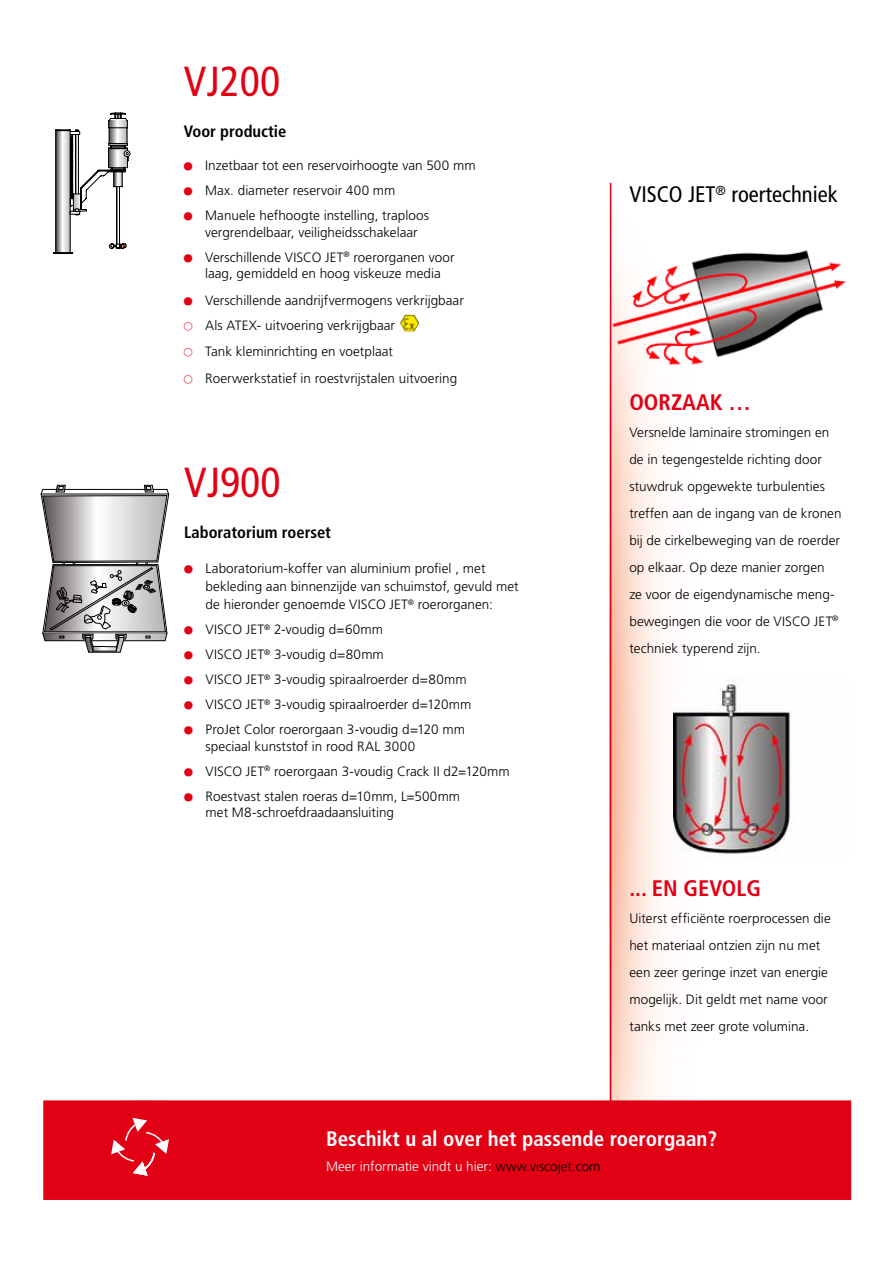
<style>
.page{position:relative;width:893px;height:1263px;background:#fff}
.page>*{position:absolute;margin:0;border:0;box-sizing:border-box;transform-origin:0 0}
.t1{font:condensed 42px "Frutiger";color:#e20015}
.t2{font:condensed 22.5px "Frutiger";color:#000}
.t3{font:700 condensed 22.5px "Frutiger";color:#e20015}
.t4{font:700 condensed 21px "Frutiger";color:#fff}
.t5{font:700 condensed 16.5px "Frutiger";color:#000}
.t6{font:300 13.5px/27px "Frutiger";letter-spacing:.005em;color:#000}
.t7{font:300 13.5px "Frutiger";color:#fff}
.s1{font-family:"European Pi One";font-weight:400;font-size:10.5px;color:#e20015}
.s2{color:#000}
</style>
<div class="page">
<img style="left:400px;top:315px;width:19px;height:16px">
<img style="left:611px;top:204px;width:63px;height:896px">
<div style="left:43px;top:1100px;width:808px;height:100px;background:#e20015"></div>
<svg style="left:111px;top:1118px;width:58px;height:58px;background:#e62739"></svg>
<img style="left:609px;top:230px;width:237px;height:154px">
<img style="left:674px;top:678px;width:119px;height:176px">
<hr style="left:610px;top:183px;width:1px;height:924px;background:#e20015">
<svg style="left:53px;top:113px;width:77px;height:141px"></svg>
<svg style="left:41px;top:485px;width:128px;height:168px"></svg>
<h1 class="t1" style="left:184px;top:57px;width:98px">VJ200</h1>
<p class="t5" style="left:184px;top:121px;width:104px">Voor productie</p>
<p class="t6" style="left:184px;top:153px;width:293px;line-height:25px"><span class="s1">)</span> Inzetbaar tot een reservoirhoogte van 500 mm <span class="s1">)</span> Max. diameter reservoir 400 mm<br><span class="s1">)</span> Manuele hefhoogte instelling, traploos</p>
<p class="t6" style="left:184px;top:219px;width:272px;line-height:25px;text-indent:21px">vergrendelbaar, veiligheidsschakelaar<br><span class="s1">)</span> Verschillende VISCO JET<sup>®</sup> roerorganen voor</p>
<p class="t6" style="left:184px;top:260px;width:281px;line-height:26.5px;text-align:center">laag, gemiddeld en hoog viskeuze media<br><span class="s1">)</span> Verschillende aandrijfvermogens verkrijgbaar</p>
<p class="t6" style="left:184px;top:312px;width:275px;line-height:26.5px"><span class="s1">D</span> Als ATEX- uitvoering verkrijgbaar<br><span class="s1">D</span> Tank kleminrichting en voetplaat<br><span class="s1">D</span> Roerwerkstatief in roestvrijstalen uitvoering</p>
<h1 class="t1" style="left:184px;top:458px;width:98px">VJ900</h1>
<p class="t5" style="left:184px;top:522px;width:148px">Laboratorium roerset</p>
<p class="t6" style="left:206px;top:559px;width:315px;line-height:18px;text-indent:-21px"><span class="s1">)</span> Laboratorium-koffer van aluminium profiel , met bekleding aan binnenzijde van schuimstof, gevuld met de hieronder genoemde VISCO JET<sup>®</sup> roerorganen:</p>
<p class="t6" style="left:184px;top:617px;width:289px;line-height:25px"><span class="s1">)</span> VISCO JET<sup>®</sup> 2-voudig d=60mm<br><span class="s1">)</span> VISCO JET<sup>®</sup> 3-voudig d=80mm<br><span class="s1">)</span> VISCO JET<sup>®</sup> 3-voudig spiraalroerder d=80mm <span class="s1">)</span> VISCO JET<sup>®</sup> 3-voudig spiraalroerder d=120mm <span class="s1">)</span> ProJet Color roerorgaan 3-voudig d=120 mm</p>
<p class="t6" style="left:184px;top:733px;width:327px;line-height:25px;text-indent:21px">speciaal kunststof in rood RAL 3000<br><span class="s1">)</span> VISCO JET<sup>®</sup> roerorgaan 3-voudig Crack II d2=120mm <span class="s1">)</span> Roestvast stalen roeras d=10mm, L=500mm</p>
<p class="t6" style="left:206px;top:799px;width:190px">met M8-schroefdraadaansluiting</p>
<h2 class="t2" style="left:629px;top:181px;width:210px">VISCO JET<sup>®</sup> roertechniek</h2>
<h2 class="t3" style="left:629px;top:388px;width:123px">OORZAAK …</h2>
<p class="t6" style="left:629px;top:418px;width:214px">Versnelde laminaire stromingen en de in tegengestelde richting door stuwdruk opgewekte turbulenties treffen aan de ingang van de kronen bij de cirkelbeweging van de roerder op elkaar. Op deze manier zorgen<br>ze voor de eigendynamische meng&shy;bewegingen die voor de VISCO JET<sup>® </sup>techniek typerend zijn.</p>
<h2 class="t3" style="left:629px;top:874px;width:133px">... EN GEVOLG</h2>
<p class="t6" style="left:629px;top:904px;width:203px">Uiterst efficiënte roerprocessen die het materiaal ontzien zijn nu met een zeer geringe inzet van energie mogelijk. Dit geldt met name voor tanks met zeer grote volumina.</p>
<h3 class="t4" style="left:326px;top:1126px;width:393px">Beschikt u al over het passende roerorgaan?</h3>
<p class="t7" style="left:326px;top:1159px;width:276px">Meer informatie vindt u hier: <span class="s2">www.viscojet.com</span></p>
</div>
